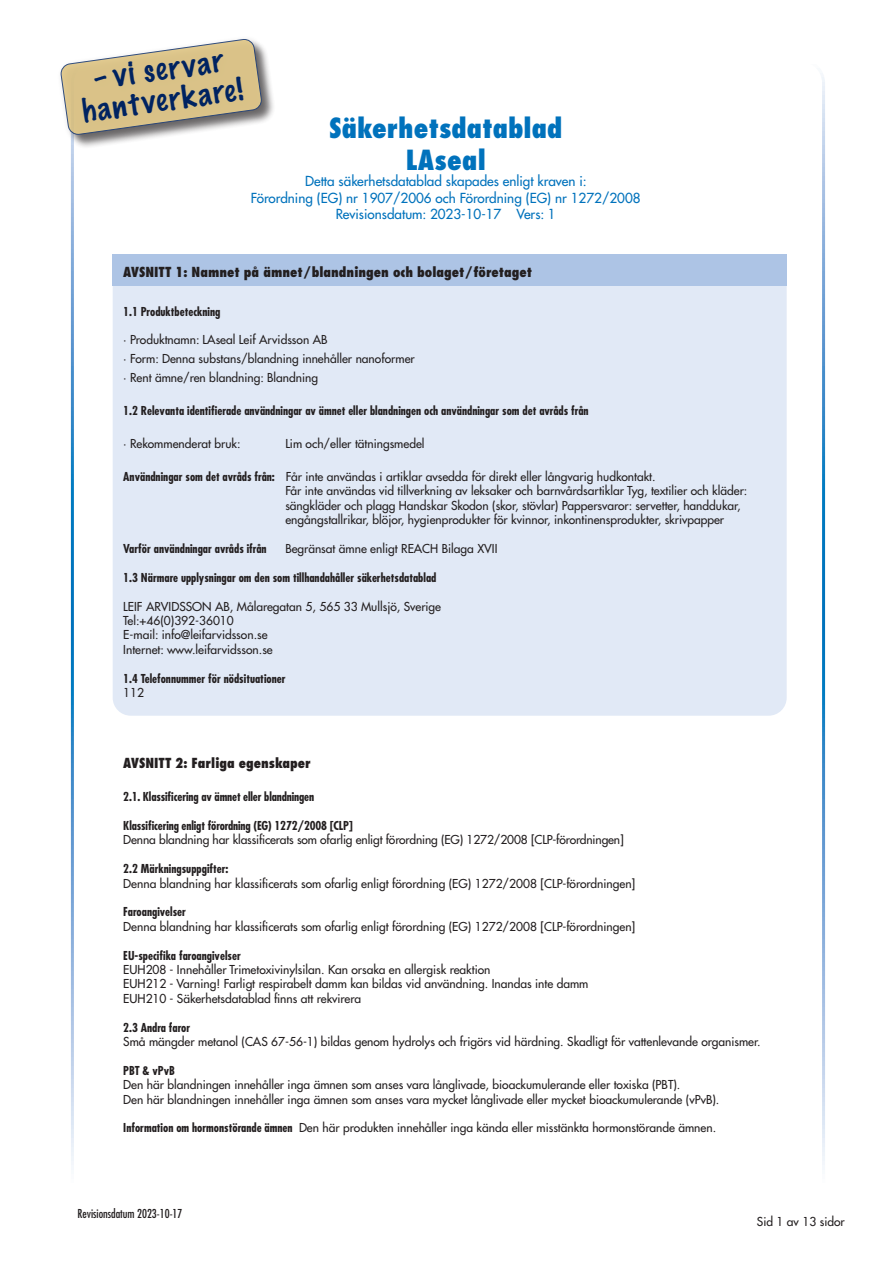
<style>
.page{position:relative;width:893px;height:1263px;background:#fff}
.page>*{position:absolute;margin:0;border:0;box-sizing:border-box;transform-origin:0 0}
.t1{font:100 29.1px/30.8px "Marker Felt";color:#002361;text-align:center}
.t2{font:800 condensed 27px/32.4px "Futura LT Pro";color:#0072bc;text-align:center}
.t3{font:500 13.5px/16.2px "Futura LT Pro";color:#0072bc;text-align:center}
.t4{font:800 condensed 13.5px "Futura LT Pro";color:#231f20}
.t5{font:500 12px/14.4px "Futura LT Pro";color:#231f20}
.t6{font:700 condensed 12px "Futura LT Pro";color:#231f20}
.t7{font:500 condensed 12px "Futura LT Pro";color:#231f20}
.s1{font-weight:700;font-stretch:condensed}
</style>
<div class="page">
<div style="left:61px;top:40px;width:215px;height:109px;background:#231f20;opacity:.75"></div>
<svg style="left:60px;top:39px;width:202px;height:96px"></svg>
<div style="left:113px;top:286px;width:674px;height:430px;background:#e1e9f6"></div>
<div style="left:113px;top:255px;width:674px;height:31px;background:#adc4e5"></div>
<h1 class="t1" style="left:76px;top:65px;width:164px;rotate:-8deg">– vi servar hantverkare!</h1>
<h2 class="t2" style="left:329px;top:113px;width:235px">Säkerhetsdatablad<br>LAseal</h2>
<p class="t3" style="left:251px;top:173px;width:391px">Detta säkerhetsdatablad skapades enligt kraven i:<br>Förordning (EG) nr 1907/2006 och Förordning (EG) nr 1272/2008<br>Revisionsdatum: 2023-10-17 Vers: 1</p>
<p class="t4" style="left:123px;top:263px;width:410px">AVSNITT 1: Namnet på ämnet/blandningen och bolaget/företaget</p>
<p class="t6" style="left:123px;top:303px;width:99px">1.1 Produktbeteckning</p>
<p class="t5" style="left:123px;top:330px;width:293px;line-height:18.6px">· Produktnamn: LAseal Leif Arvidsson AB<br>· Form: Denna substans/blandning innehåller nanoformer · Rent ämne/ren blandning: Blandning</p>
<p class="t6" style="left:123px;top:402px;width:467px">1.2 Relevanta identifierade användningar av ämnet eller blandningen och användningar som det avråds från</p>
<p class="t5" style="left:123px;top:436px;width:119px">· Rekommenderat bruk:</p>
<p class="t5" style="left:285px;top:436px;width:141px">Lim och/eller tätningsmedel</p>
<p class="t5" style="left:285px;top:469px;width:463px;text-indent:-162px"><span class="s1">Användningar som det avråds från:</span> Får inte användas i artiklar avsedda för direkt eller långvarig hudkontakt.<br>Får inte användas vid tillverkning av leksaker och barnvårdsartiklar Tyg, textilier och kläder: sängkläder och plagg Handskar Skodon (skor, stövlar) Pappersvaror: servetter, handdukar, engångstallrikar, blöjor, hygienprodukter för kvinnor, inkontinensprodukter, skrivpapper</p>
<p class="t6" style="left:123px;top:540px;width:145px">Varför användningar avråds ifrån</p>
<p class="t5" style="left:285px;top:541px;width:214px">Begränsat ämne enligt REACH Bilaga XVII</p>
<p class="t6" style="left:123px;top:569px;width:315px">1.3 Närmare upplysningar om den som tillhandahåller säkerhetsdatablad</p>
<p class="t5" style="left:123px;top:598px;width:319px">LEIF ARVIDSSON AB, Målaregatan 5, 565 33 Mullsjö, Sverige Tel:+46(0)392-36010<br>E-mail: info@leifarvidsson.se<br>Internet: www.leifarvidsson.se</p>
<p class="t6" style="left:123px;top:670px;width:164px">1.4 Telefonnummer för nödsituationer</p>
<p class="t5" style="left:123px;top:685px;width:22px">112</p>
<p class="t4" style="left:123px;top:754px;width:189px">AVSNITT 2: Farliga egenskaper</p>
<p class="t6" style="left:123px;top:789px;width:192px">2.1. Klassificering av ämnet eller blandningen</p>
<p class="t6" style="left:123px;top:817px;width:231px">Klassificering enligt förordning (EG) 1272/2008 [CLP]</p>
<p class="t5" style="left:123px;top:832px;width:502px">Denna blandning har klassificerats som ofarlig enligt förordning (EG) 1272/2008 [CLP-förordningen]</p>
<p class="t6" style="left:123px;top:861px;width:107px">2.2 Märkningsuppgifter:</p>
<p class="t5" style="left:123px;top:875px;width:514px">Denna blandning har klassificerats som ofarlig enligt förordning (EG) 1272/2008 [CLP-förordningen]</p>
<p class="t6" style="left:123px;top:904px;width:64px">Faroangivelser</p>
<p class="t5" style="left:123px;top:918px;width:514px">Denna blandning har klassificerats som ofarlig enligt förordning (EG) 1272/2008 [CLP-förordningen]</p>
<p class="t6" style="left:123px;top:947px;width:119px">EU-specifika faroangivelser</p>
<p class="t5" style="left:123px;top:962px;width:467px">EUH208 - Innehåller Trimetoxivinylsilan. Kan orsaka en allergisk reaktion<br>EUH212 - Varning! Farligt respirabelt damm kan bildas vid användning. Inandas inte damm<br>EUH210 - Säkerhetsdatablad finns att rekvirera</p>
<p class="t6" style="left:123px;top:1019px;width:68px">2.3 Andra faror</p>
<p class="t5" style="left:123px;top:1034px;width:639px">Små mängder metanol (CAS 67-56-1) bildas genom hydrolys och frigörs vid härdning. Skadligt för vattenlevande organismer.</p>
<p class="t6" style="left:123px;top:1062px;width:53px">PBT &amp; vPvB</p>
<p class="t5" style="left:123px;top:1077px;width:598px">Den här blandningen innehåller inga ämnen som anses vara långlivade, bioackumulerande eller toxiska (PBT).<br>Den här blandningen innehåller inga ämnen som anses vara mycket långlivade eller mycket bioackumulerande (vPvB).</p>
<p class="t5" style="left:123px;top:1120px;width:594px"><span class="s1">Information om hormonstörande ämnen</span> Den här produkten innehåller inga kända eller misstänkta hormonstörande ämnen.</p>
<p class="t7" style="left:78px;top:1205px;width:106px">Revisionsdatum 2023-10-17</p>
<p class="t5" style="left:757px;top:1214px;width:89px">Sid 1 av 13 sidor</p>
</div>
